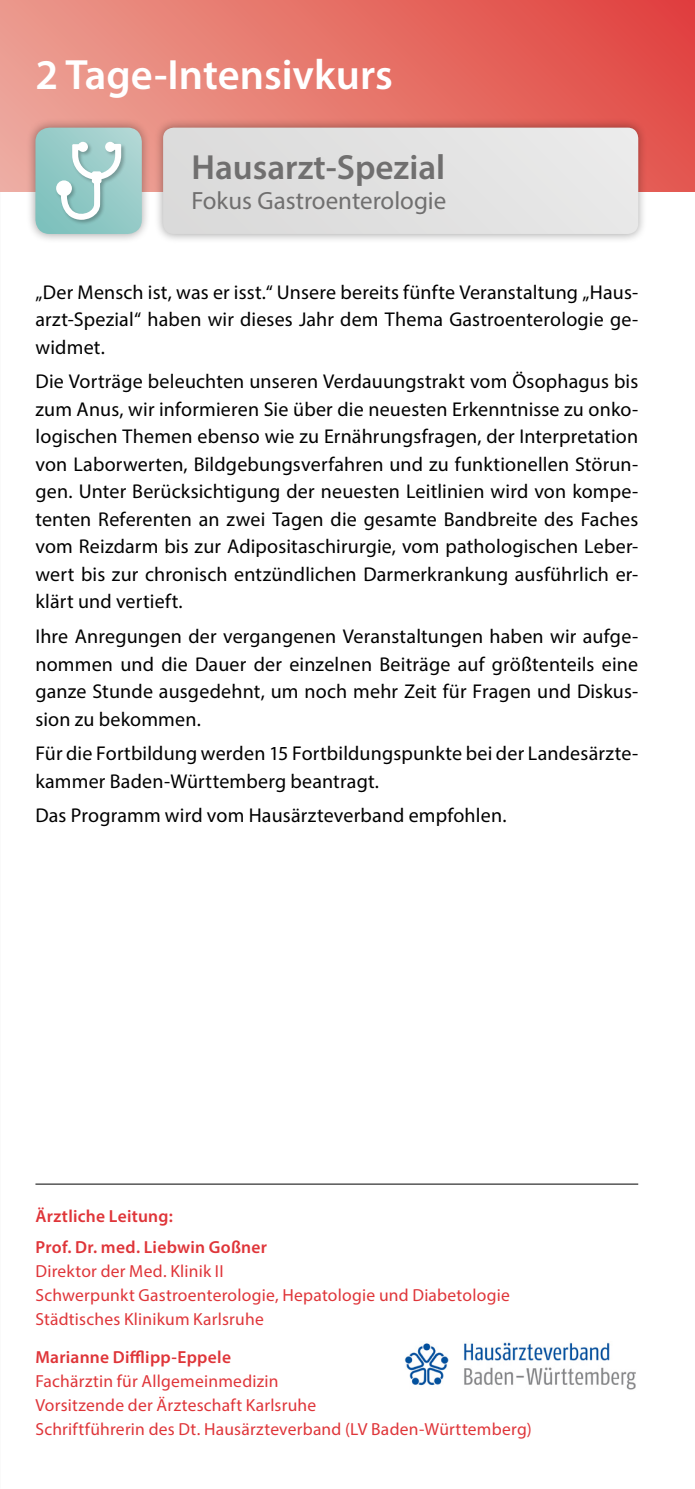
<style>
.page{position:relative;width:695px;height:1489px;background:#fff}
.page>*{position:absolute;margin:0;border:0;box-sizing:border-box;transform-origin:0 0}
.t1{font:600 42.5px "Myriad Pro";color:#fff}
.t2{font:600 35px "Myriad Pro";color:#706f6f}
.t3{font:25px "Myriad Pro";color:#706f6f}
.Fliesstext{font:20px/27.5px "Myriad Pro";letter-spacing:.01em;color:#000;text-align:justify}
.fliesstext_7pt{font:17.5px/24px "Myriad Pro";letter-spacing:.015em;color:#df3539}
.fliesstext_7pt-2{font:600 17.5px "Myriad Pro";letter-spacing:.015em;color:#df3539}
.s1{font-weight:600}
</style>
<div class="page">
<div style="left:0;top:0;width:694px;height:191px;background:linear-gradient(to right,#eca093,#e14842)"></div>
<div style="left:26px;top:118px;width:125px;height:125px;background:#000;opacity:.35"></div>
<div style="left:154px;top:118px;width:493px;height:125px;background:#000;opacity:.35"></div>
<div style="left:163px;top:128px;width:475px;height:106px;background:#e1e1e1"></div>
<svg style="left:35px;top:128px;width:107px;height:106px"></svg>
<img style="left:404px;top:1342px;width:232px;height:48px">
<hr style="left:35px;top:1183px;width:603px;height:1px;background:#000">
<p class="t1" style="left:35px;top:47px;width:359px">2 Tage-Intensivkurs</p>
<p class="t2" style="left:191px;top:145px;width:255px">Hausarzt-Spezial</p>
<p class="t3" style="left:191px;top:185px;width:256px">Fokus Gastroenterologie</p>
<p class="Fliesstext" style="left:35px;top:278px;width:604px">„Der Mensch ist, was er isst.“ Unsere bereits fünfte Veranstaltung „Haus&shy;arzt-Spezial“ haben wir dieses Jahr dem Thema Gastroenterologie ge&shy;widmet.</p>
<p class="Fliesstext" style="left:35px;top:367px;width:604px">Die Vorträge beleuchten unseren Verdauungstrakt vom Ösophagus bis zum Anus, wir informieren Sie über die neuesten Erkenntnisse zu onko&shy;logischen Themen ebenso wie zu Ernährungsfragen, der Interpretation von Laborwerten, Bildgebungsverfahren und zu funktionellen Störun&shy;gen. Unter Berücksichtigung der neuesten Leitlinien wird von kompe&shy;tenten Referenten an zwei Tagen die gesamte Bandbreite des Faches vom Reizdarm bis zur Adipositaschirurgie, vom pathologischen Leber&shy;wert bis zur chronisch entzündlichen Darmerkrankung ausführlich er&shy;klärt und vertieft.</p>
<p class="Fliesstext" style="left:35px;top:622px;width:604px">Ihre Anregungen der vergangenen Veranstaltungen haben wir aufge&shy;nommen und die Dauer der einzelnen Beiträge auf größtenteils eine ganze Stunde ausgedehnt, um noch mehr Zeit für Fragen und Diskus&shy;sion zu bekommen.</p>
<p class="Fliesstext" style="left:35px;top:739px;width:604px">Für die Fortbildung werden 15 Fortbildungspunkte bei der Landesärzte&shy;kammer Baden-Württemberg beantragt.</p>
<p class="Fliesstext" style="left:35px;top:801px;width:472px">Das Programm wird vom Hausärzteverband empfohlen.</p>
<p class="fliesstext_7pt-2" style="left:35px;top:1204px;width:139px">Ärztliche Leitung:</p>
<p class="fliesstext_7pt" style="left:35px;top:1234px;width:476px"><span class="s1">Prof. Dr. med. Liebwin Goßner<br></span>Direktor der Med. Klinik II<br>Schwerpunkt Gastroenterologie, Hepatologie und Diabetologie Städtisches Klinikum Karlsruhe</p>
<p class="fliesstext_7pt" style="left:35px;top:1345px;width:497px"><span class="s1">Marianne Difflipp-Eppele<br></span>Fachärztin für Allgemeinmedizin<br>Vorsitzende der Ärzteschaft Karlsruhe<br>Schriftführerin des Dt. Hausärzteverband (LV Baden-Württemberg)</p>
</div>
